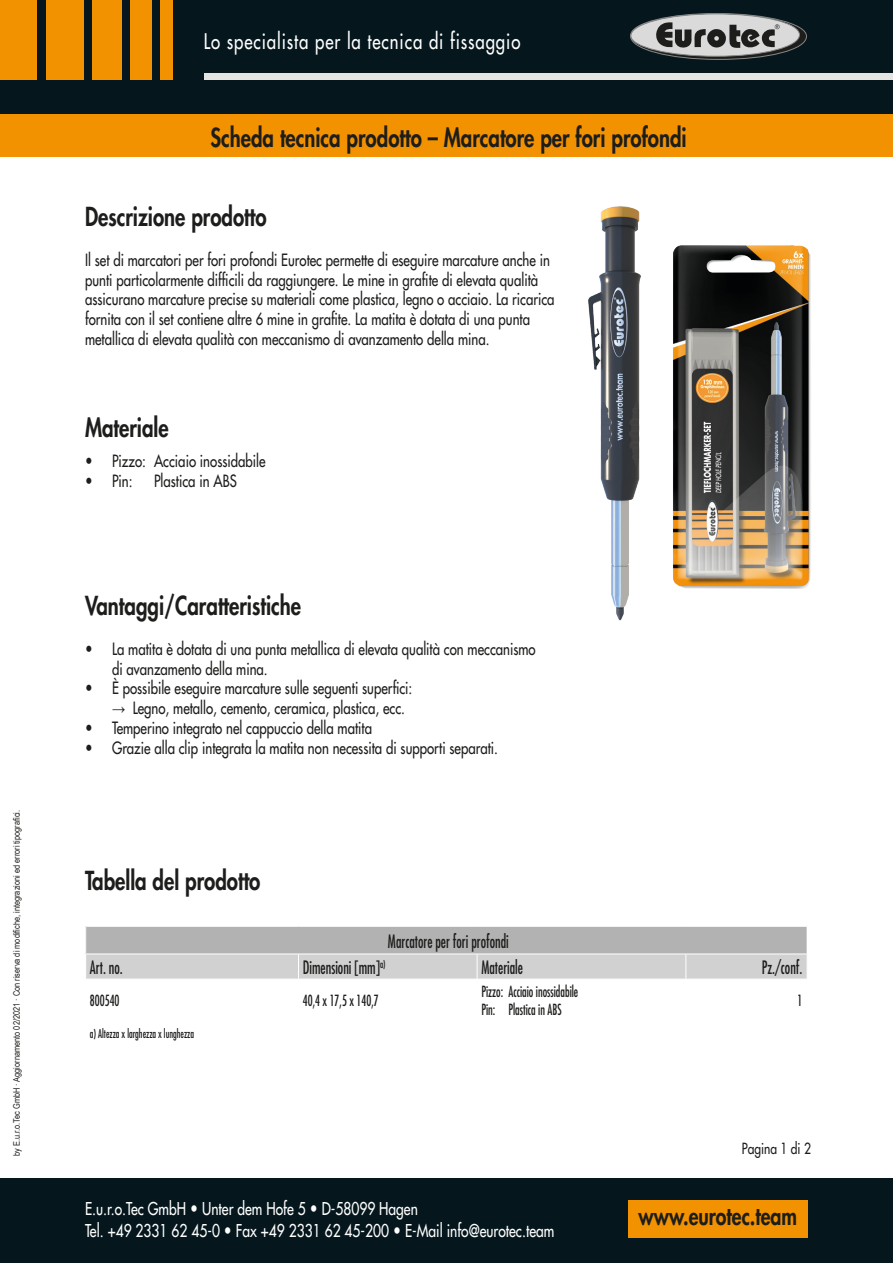
<style>
.page{position:relative;width:893px;height:1263px;background:#fff}
.page>*{position:absolute;margin:0;border:0;box-sizing:border-box;transform-origin:0 0}
.t1{font:800 25.5px "Futura Std";color:#1d1d1b;scale:.8 1}
.t2{font:800 24.3px "Futura Std";color:#1d1d1b;scale:.8 1}
.t3{font:500 21px "Futura Std";letter-spacing:.055em;color:#fff;scale:.8 1}
.t4{font:condensed 18px "Futura Std";color:#1d1d1b;scale:.8 1}
.t5{font:500 17.25px/22.5px "Futura Std";color:#fff;scale:.8 1}
.t6{font:500 16.5px/19.8px "Futura Std";color:#1d1d1b;scale:.8 1}
.t7{font:condensed 15px/18px "Futura Std";color:#1d1d1b;scale:.8 1}
.t8{font:500 15px "Futura Std";color:#1d1d1b;scale:.8 1}
.t9{font:condensed 12px "Futura Std";color:#1d1d1b;scale:.8 1}
.t10{font:9px "Arial Narrow";color:#1d1d1b}
.s1{font-family:"Arial";font-weight:700}
.s2{font-weight:800}
</style>
<div class="page">
<div style="left:0;top:0;width:893px;height:137px;background:#05171d"></div>
<div style="left:204px;top:74px;width:689px;height:6px;background:#e4e4e3"></div>
<svg style="left:630px;top:13px;width:176px;height:46px"></svg>
<div style="left:631px;top:14px;width:168px;height:42px;background:#dadada;border-radius:50%"></div>
<div style="left:630px;top:14px;width:170px;height:43px;border:1px solid #878787;border-radius:50%"></div>
<div style="left:630px;top:13px;width:177px;height:47px;border:1px solid #878787;border-radius:50%"></div>
<svg style="left:656px;top:22px;width:124px;height:27px"></svg>
<div style="left:0;top:0;width:37px;height:80px;background:#f39200"></div>
<div style="left:46px;top:0;width:38px;height:80px;background:#f39200"></div>
<div style="left:92px;top:0;width:30px;height:80px;background:#f39200"></div>
<div style="left:131px;top:0;width:21px;height:80px;background:#f39200"></div>
<div style="left:161px;top:0;width:12px;height:80px;background:#f39200"></div>
<div style="left:0;top:114px;width:893px;height:43px;background:#f39200"></div>
<div style="left:0;top:1178px;width:893px;height:85px;background:#05171d"></div>
<div style="left:628px;top:1200px;width:180px;height:37px;background:#f39200"></div>
<svg style="left:85px;top:927px;width:722px;height:52px;background:#c2c2c2"></svg>
<img style="left:718px;top:245px;width:93px;height:344px">
<img style="left:588px;top:206px;width:130px;height:415px">
<p class="t10" style="left:10px;top:1156px;width:347px;rotate:-90deg">by E.u.r.o.Tec GmbH · Aggiornamento 02/2021 · Con riserva di modifiche, integrazioni ed errori tipografici.</p>
<p class="t3" style="left:204px;top:28px;width:397px">Lo specialista per la tecnica di fissaggio</p>
<h1 class="t1" style="left:211px;top:121px;width:597px">Scheda tecnica prodotto – Marcatore per fori profondi</h1>
<h1 class="t1" style="left:85px;top:201px;width:228px">Descrizione prodotto</h1>
<p class="t6" style="left:85px;top:250px;width:588px">Il set di marcatori per fori profondi Eurotec permette di eseguire marcature anche in punti particolarmente difficili da raggiungere. Le mine in grafite di elevata qualità assicurano marcature precise su materiali come plastica, legno o acciaio. La ricarica fornita con il set contiene altre 6 mine in grafite. La matita è dotata di una punta metallica di elevata qualità con meccanismo di avanzamento della mina.</p>
<h1 class="t1" style="left:85px;top:411px;width:106px">Materiale</h1>
<p class="t6" style="left:85px;top:451px;width:227px">• Pizzo: Acciaio inossidabile</p>
<p class="t6" style="left:85px;top:471px;width:61px">• Pin:</p>
<p class="t6" style="left:154px;top:471px;width:105px">Plastica in ABS</p>
<h1 class="t1" style="left:85px;top:590px;width:271px">Vantaggi/Caratteristiche</h1>
<p class="t6" style="left:112px;top:639px;width:531px;text-indent:-27px">• La matita è dotata di una punta metallica di elevata qualità con meccanismo di avanzamento della mina.</p>
<p class="t6" style="left:85px;top:678px;width:411px">• È possibile eseguire marcature sulle seguenti superfici:</p>
<p class="t6" style="left:112px;top:698px;width:368px"><span class="s1">→</span> Legno, metallo, cemento, ceramica, plastica, ecc.</p>
<p class="t6" style="left:85px;top:718px;width:360px">• Temperino integrato nel cappuccio della matita</p>
<p class="t6" style="left:85px;top:738px;width:518px">• Grazie alla clip integrata la matita non necessita di supporti separati.</p>
<h1 class="t1" style="left:85px;top:865px;width:221px">Tabella del prodotto</h1>
<p class="t4" style="left:388px;top:930px;width:152px">Marcatore per fori profondi</p>
<p class="t4" style="left:90px;top:956px;width:43px">Art. no.</p>
<p class="t4" style="left:303px;top:956px;width:105px">Dimensioni [mm]<sup>a)</sup></p>
<p class="t4" style="left:481px;top:956px;width:54px">Materiale</p>
<p class="t4" style="left:762px;top:956px;width:52px">Pz./conf.</p>
<p class="t7" style="left:90px;top:991px;width:38px">800540</p>
<p class="t7" style="left:303px;top:991px;width:97px">40,4 x 17,5 x 140,7</p>
<p class="t7" style="left:481px;top:982px;width:123px">Pizzo: Acciaio inossidabile<br>Pin: Plastica in ABS</p>
<p class="t7" style="left:798px;top:991px;width:8px">1</p>
<p class="t9" style="left:90px;top:1026px;width:132px">a) Altezza x larghezza x lunghezza</p>
<p class="t8" style="left:742px;top:1139px;width:88px">Pagina 1 di 2</p>
<p class="t5" style="left:85px;top:1197px;width:588px">E.u.r.o.Tec GmbH <span class="s2">•</span> Unter dem Hofe 5 <span class="s2">•</span> D-58099 Hagen<br>Tel. +49 2331 62 45-0 <span class="s2">•</span> Fax +49 2331 62 45-200 <span class="s2">•</span> E-Mail info@eurotec.team</p>
<h2 class="t2" style="left:638px;top:1201px;width:200px">www.eurotec.team</h2>
</div>
